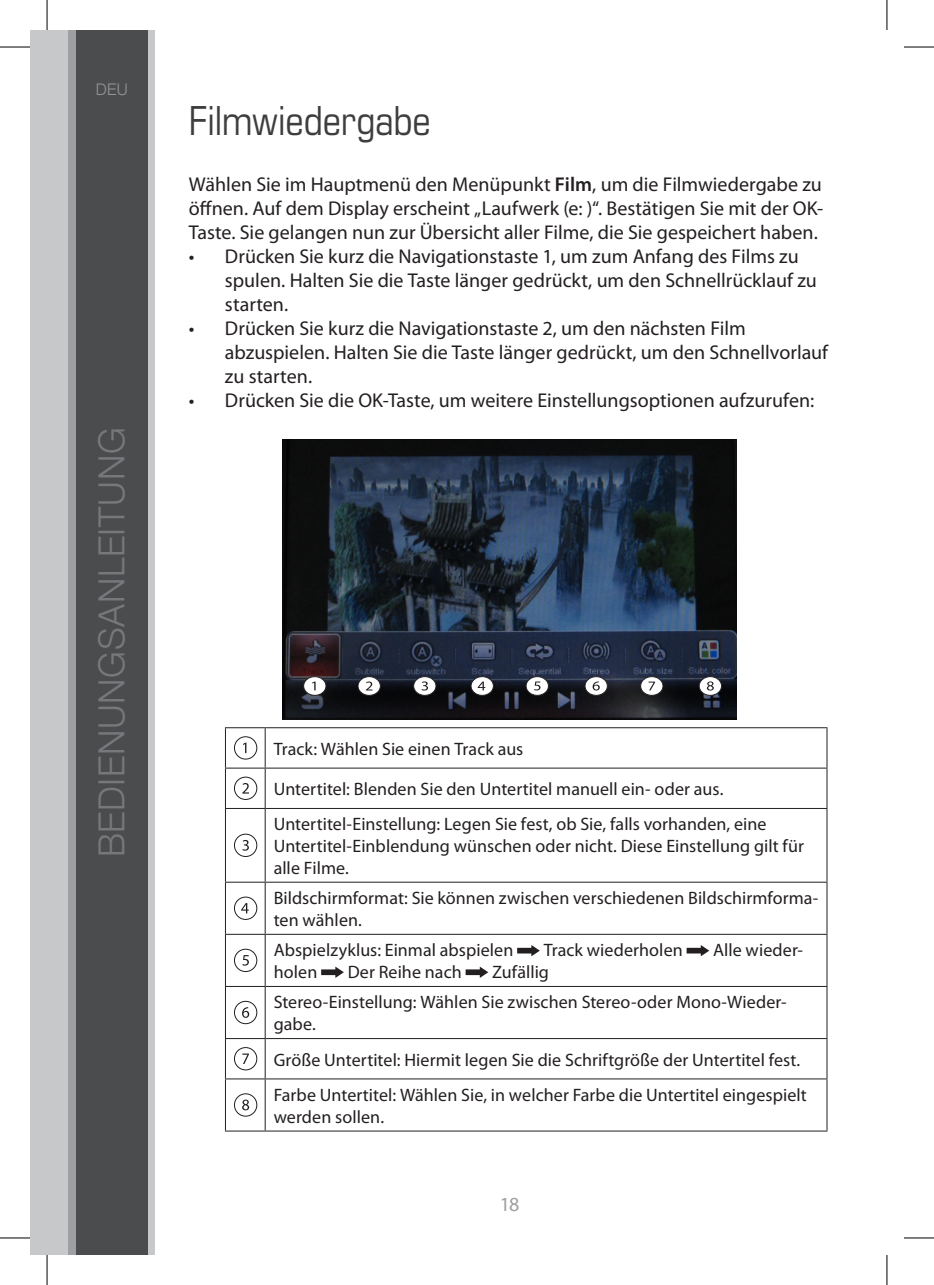
<style>
.page{position:relative;width:934px;height:1285px;background:#fff}
.page>*{position:absolute;margin:0;border:0;box-sizing:border-box;transform-origin:0 0}
.t1{font:condensed 40px "Eurostile";letter-spacing:-.005em;color:#3e3e3f}
.t2{font:300 36px "Helvetica Neue";letter-spacing:.02em;color:#76787b}
.t3{font:20px/24px "Myriad Pro";color:#231f20}
.t4{font:20px "Myriad Pro";color:#9d9fa2}
.t5{font:18px/35.4px "Myriad Pro";letter-spacing:.005em;color:#231f20}
.t6{font:300 16px "Helvetica Neue";color:#939598}
.s1{font-weight:600}
</style>
<div class="page">
<div style="left:30px;top:30px;width:46px;height:1225px;background:#c7c8ca"></div>
<div style="left:148px;top:30px;width:7px;height:1225px;background:#c7c8ca"></div>
<div style="left:69px;top:30px;width:7px;height:1225px;background:#9d9fa2"></div>
<div style="left:76px;top:30px;width:72px;height:1225px;background:#4b4c4d"></div>
<img style="left:282px;top:440px;width:454px;height:279px">
<svg style="left:303px;top:676px;width:23px;height:19px"></svg>
<div style="left:303px;top:676px;width:23px;height:20px;border:1px solid #231f20;border-radius:50%"></div>
<svg style="left:312px;top:681px;width:3px;height:9px"></svg>
<svg style="left:358px;top:676px;width:22px;height:19px"></svg>
<div style="left:357px;top:676px;width:23px;height:20px;border:1px solid #231f20;border-radius:50%"></div>
<svg style="left:366px;top:681px;width:6px;height:9px"></svg>
<div style="left:413px;top:676px;width:23px;height:19px;background:#fff;border-radius:50%"></div>
<div style="left:413px;top:676px;width:23px;height:20px;border:1px solid #231f20;border-radius:50%"></div>
<svg style="left:421px;top:681px;width:7px;height:9px"></svg>
<div style="left:471px;top:676px;width:22px;height:19px;background:#fff;border-radius:50%"></div>
<div style="left:470px;top:676px;width:23px;height:20px;border:1px solid #231f20;border-radius:50%"></div>
<svg style="left:477px;top:681px;width:8px;height:9px"></svg>
<svg style="left:526px;top:676px;width:22px;height:19px"></svg>
<div style="left:525px;top:676px;width:23px;height:20px;border:1px solid #231f20;border-radius:50%"></div>
<svg style="left:534px;top:681px;width:6px;height:9px"></svg>
<svg style="left:584px;top:676px;width:23px;height:19px"></svg>
<div style="left:584px;top:676px;width:23px;height:20px;border:1px solid #231f20;border-radius:50%"></div>
<svg style="left:592px;top:681px;width:7px;height:9px"></svg>
<div style="left:640px;top:676px;width:22px;height:19px;background:#fff;border-radius:50%"></div>
<div style="left:640px;top:676px;width:23px;height:20px;border:1px solid #231f20;border-radius:50%"></div>
<svg style="left:648px;top:681px;width:6px;height:9px"></svg>
<svg style="left:698px;top:676px;width:23px;height:19px"></svg>
<div style="left:698px;top:676px;width:23px;height:20px;border:1px solid #231f20;border-radius:50%"></div>
<svg style="left:706px;top:681px;width:7px;height:9px"></svg>
<hr style="left:225px;top:727px;width:40px;height:1px;background:#231f20">
<hr style="left:225px;top:728px;width:1px;height:39px;background:#231f20">
<hr style="left:265px;top:727px;width:562px;height:1px;background:#231f20">
<hr style="left:264px;top:728px;width:1px;height:39px;background:#231f20">
<hr style="left:826px;top:728px;width:1px;height:39px;background:#231f20">
<hr style="left:225px;top:767px;width:40px;height:1px;background:#231f20">
<hr style="left:225px;top:768px;width:1px;height:40px;background:#231f20">
<hr style="left:265px;top:767px;width:562px;height:1px;background:#231f20">
<hr style="left:264px;top:768px;width:1px;height:40px;background:#231f20">
<hr style="left:826px;top:768px;width:1px;height:40px;background:#231f20">
<hr style="left:225px;top:808px;width:40px;height:1px;background:#231f20">
<hr style="left:225px;top:809px;width:1px;height:72px;background:#231f20">
<hr style="left:265px;top:808px;width:562px;height:1px;background:#231f20">
<hr style="left:264px;top:809px;width:1px;height:72px;background:#231f20">
<hr style="left:826px;top:809px;width:1px;height:72px;background:#231f20">
<hr style="left:225px;top:881px;width:40px;height:1px;background:#231f20">
<hr style="left:225px;top:882px;width:1px;height:52px;background:#231f20">
<hr style="left:265px;top:881px;width:562px;height:1px;background:#231f20">
<hr style="left:264px;top:882px;width:1px;height:52px;background:#231f20">
<hr style="left:826px;top:882px;width:1px;height:52px;background:#231f20">
<hr style="left:225px;top:934px;width:40px;height:1px;background:#231f20">
<hr style="left:225px;top:935px;width:1px;height:51px;background:#231f20">
<hr style="left:265px;top:934px;width:562px;height:1px;background:#231f20">
<hr style="left:264px;top:935px;width:1px;height:51px;background:#231f20">
<hr style="left:826px;top:935px;width:1px;height:51px;background:#231f20">
<hr style="left:225px;top:986px;width:40px;height:1px;background:#231f20">
<hr style="left:225px;top:987px;width:1px;height:51px;background:#231f20">
<hr style="left:265px;top:986px;width:562px;height:1px;background:#231f20">
<hr style="left:264px;top:987px;width:1px;height:51px;background:#231f20">
<hr style="left:826px;top:987px;width:1px;height:51px;background:#231f20">
<hr style="left:225px;top:1038px;width:40px;height:1px;background:#231f20">
<hr style="left:225px;top:1039px;width:1px;height:39px;background:#231f20">
<hr style="left:265px;top:1038px;width:562px;height:1px;background:#231f20">
<hr style="left:264px;top:1039px;width:1px;height:39px;background:#231f20">
<hr style="left:826px;top:1039px;width:1px;height:39px;background:#231f20">
<hr style="left:225px;top:1078px;width:40px;height:1px;background:#231f20">
<hr style="left:225px;top:1079px;width:1px;height:51px;background:#231f20">
<hr style="left:265px;top:1078px;width:562px;height:1px;background:#231f20">
<hr style="left:264px;top:1079px;width:1px;height:51px;background:#231f20">
<hr style="left:826px;top:1079px;width:1px;height:51px;background:#231f20">
<hr style="left:225px;top:1130px;width:40px;height:1px;background:#231f20">
<hr style="left:265px;top:1130px;width:562px;height:1px;background:#231f20">
<div style="left:234px;top:736px;width:23px;height:23px;border:1px solid #231f20;border-radius:50%"></div>
<svg style="left:243px;top:742px;width:3px;height:11px"></svg>
<div style="left:234px;top:776px;width:23px;height:24px;border:1px solid #231f20;border-radius:50%"></div>
<svg style="left:242px;top:783px;width:7px;height:10px"></svg>
<div style="left:234px;top:833px;width:23px;height:24px;border:1px solid #231f20;border-radius:50%"></div>
<svg style="left:242px;top:840px;width:7px;height:10px"></svg>
<div style="left:234px;top:896px;width:23px;height:24px;border:1px solid #231f20;border-radius:50%"></div>
<svg style="left:241px;top:903px;width:8px;height:10px"></svg>
<div style="left:234px;top:948px;width:23px;height:24px;border:1px solid #231f20;border-radius:50%"></div>
<svg style="left:242px;top:955px;width:7px;height:10px"></svg>
<svg style="left:517px;top:945px;width:22px;height:11px"></svg>
<svg style="left:686px;top:945px;width:23px;height:11px"></svg>
<svg style="left:321px;top:966px;width:23px;height:12px"></svg>
<svg style="left:465px;top:966px;width:23px;height:12px"></svg>
<div style="left:234px;top:1001px;width:23px;height:23px;border:1px solid #231f20;border-radius:50%"></div>
<svg style="left:242px;top:1007px;width:7px;height:11px"></svg>
<div style="left:234px;top:1047px;width:23px;height:23px;border:1px solid #231f20;border-radius:50%"></div>
<svg style="left:242px;top:1053px;width:7px;height:11px"></svg>
<svg style="left:234px;top:1093px;width:23px;height:23px"></svg>
<div style="left:234px;top:1093px;width:23px;height:23px;border:1px solid #231f20;border-radius:50%"></div>
<svg style="left:242px;top:1099px;width:7px;height:11px"></svg>
<hr style="left:0;top:47px;width:30px;height:1px;background:#000">
<hr style="left:903px;top:47px;width:30px;height:1px;background:#000">
<hr style="left:0;top:1237px;width:30px;height:1px;background:#000">
<hr style="left:903px;top:1237px;width:30px;height:1px;background:#000">
<hr style="left:47px;top:0;width:1px;height:30px;background:#000">
<hr style="left:47px;top:1255px;width:1px;height:30px;background:#000">
<hr style="left:886px;top:0;width:1px;height:30px;background:#000">
<hr style="left:886px;top:1255px;width:1px;height:30px;background:#000">
<p class="t6" style="left:96px;top:80px;width:11px">DEU</p>
<h2 class="t2" style="left:90px;top:857px;width:431px;rotate:-90deg">BedienungsaNleitung</h2>
<h1 class="t1" style="left:189px;top:97px;width:243px">Filmwiedergabe</h1>
<p class="t3" style="left:189px;top:172px;width:635px;text-align:justify">Wählen Sie im Hauptmenü den Menüpunkt <span class="s1">Film</span>, um die Filmwiedergabe zu öffnen. Auf dem Display erscheint „Laufwerk (e: )“. Bestätigen Sie mit der OK-Taste. Sie gelangen nun zur Übersicht aller Filme, die Sie gespeichert haben.</p>
<p class="t3" style="left:225px;top:244px;width:593px;text-indent:-36px">• Drücken Sie kurz die Navigationstaste 1, um zum Anfang des Films zu spulen. Halten Sie die Taste länger gedrückt, um den Schnellrücklauf zu starten.</p>
<p class="t3" style="left:225px;top:316px;width:604px;text-indent:-36px">• Drücken Sie kurz die Navigationstaste 2, um den nächsten Film abzuspielen. Halten Sie die Taste länger gedrückt, um den Schnellvorlauf zu starten.</p>
<p class="t3" style="left:189px;top:388px;width:626px">• Drücken Sie die OK-Taste, um weitere Einstellungsoptionen aufzurufen:</p>
<p class="t5" style="left:273px;top:730px;width:251px">Track: Wählen Sie einen Track aus</p>
<p class="t5" style="left:273px;top:771px;width:494px">Untertitel: Blenden Sie den Untertitel manuell ein- oder aus.<br>Untertitel-Einstellung: Legen Sie fest, ob Sie, falls vorhanden, eine</p>
<p class="t5" style="left:273px;top:835px;width:531px;line-height:21.6px">Untertitel-Einblendung wünschen oder nicht. Diese Einstellung gilt für alle Filme.</p>
<p class="t5" style="left:273px;top:887px;width:546px;line-height:21.6px">Bildschirmformat: Sie können zwischen verschiedenen Bildschirmforma&shy;ten wählen.</p>
<p class="t5" style="left:273px;top:932px;width:241px">Abspielzyklus: Einmal abspielen</p>
<p class="t5" style="left:543px;top:932px;width:140px">Track wiederholen</p>
<p class="t5" style="left:712px;top:932px;width:91px">Alle wieder-</p>
<p class="t5" style="left:273px;top:954px;width:45px">holen</p>
<p class="t5" style="left:347px;top:954px;width:115px">Der Reihe nach</p>
<p class="t5" style="left:273px;top:956px;width:514px;line-height:30.6px;text-indent:218px">Zufällig<br>Stereo-Einstellung: Wählen Sie zwischen Stereo-oder Mono-Wieder-</p>
<p class="t5" style="left:273px;top:1006px;width:534px">gabe.<br>Größe Untertitel: Hiermit legen Sie die Schriftgröße der Untertitel fest.<br>Farbe Untertitel: Wählen Sie, in welcher Farbe die Untertitel eingespielt</p>
<p class="t5" style="left:273px;top:1098px;width:110px">werden sollen.</p>
<p class="t4" style="left:499px;top:1192px;width:21px">18</p>
</div>
